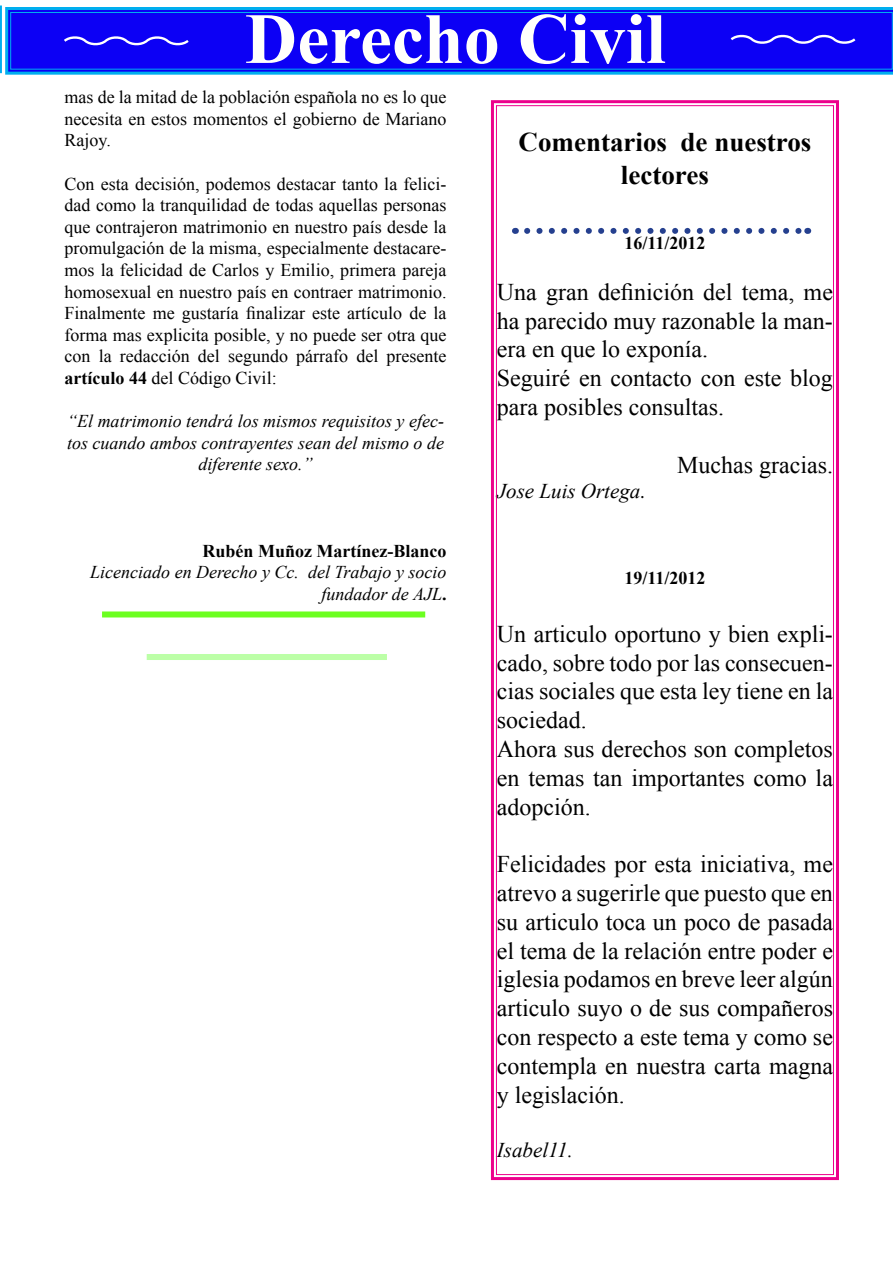
<style>
.page{position:relative;width:893px;height:1263px;background:#fff}
.page>*{position:absolute;margin:0;border:0;box-sizing:border-box;transform-origin:0 0}
.t1{font:700 72px "Times New Roman";color:#fffffc}
.t2{font:700 27px/32.4px "Times New Roman";color:#000;text-align:center}
.t3{font:24px/28.8px "Times New Roman";color:#000}
.t4{font:italic 21px "Times New Roman";color:#000}
.t5{font:18px/21.6px "Times New Roman";color:#000;text-align:justify}
.t6{font:italic 18px/21.6px "Times New Roman";color:#000;text-align:center}
.t7{font:700 18px "Times New Roman";color:#000}
.s1{font-weight:700}
.s2{font-weight:700;font-style:normal}
.s3{font-family:"Myriad Pro";font-style:normal;font-size:18px}
</style>
<div class="page">
<svg style="left:0;top:5px;width:2px;height:69px"></svg>
<div style="left:102px;top:611px;width:323px;height:6px;background:#6cff20"></div>
<div style="left:147px;top:654px;width:240px;height:6px;background:#bcffa7"></div>
<svg style="left:490px;top:100px;width:349px;height:1081px"></svg>
<div style="left:513px;top:133px;width:304px;height:56px;background:#fff"></div>
<svg style="left:527px;top:228px;width:274px;height:6px"></svg>
<svg style="left:5px;top:7px;width:888px;height:68px;background:#0c13f4"></svg>
<div style="left:10px;top:12px;width:883px;height:58px;border:1px solid #00aeef"></div>
<svg style="left:61px;top:33px;width:130px;height:16px;background:#3026f6"></svg>
<svg style="left:728px;top:32px;width:130px;height:15px;background:#3329f6"></svg>
<h1 class="t1" style="left:245px;top:-11px;width:422px">Derecho Civil</h1>
<p class="t5" style="left:65px;top:86px;width:383px">mas de la mitad de la población española no es lo que necesita en estos momentos el gobierno de Mariano Rajoy.</p>
<p class="t5" style="left:65px;top:172px;width:383px">Con esta decisión, podemos destacar tanto la felici&shy;dad como la tranquilidad de todas aquellas personas que contrajeron matrimonio en nuestro país desde la promulgación de la misma, especialmente destacare&shy;mos la felicidad de Carlos y Emilio, primera pareja homosexual en nuestro país en contraer matrimonio.<br>Finalmente me gustaría finalizar este artículo de la forma mas explicita posible, y no puede ser otra que con la redacción del segundo párrafo del presente <span class="s1">artículo 44</span> del Código Civil:</p>
<p class="t6" style="left:67px;top:410px;width:378px">“El matrimonio tendrá los mismos requisitos y efec&shy;tos cuando ambos contrayentes sean del mismo o de diferente sexo.”</p>
<p class="t7" style="left:202px;top:538px;width:245px">Rubén Muñoz Martínez-Blanco</p>
<p class="t6" style="left:90px;top:561px;width:358px;text-align:right">Licenciado en Derecho y Cc. del Trabajo y socio fundador de AJL<span class="s2">.</span></p>
<p class="t2" style="left:519px;top:125px;width:294px">Comentarios de nuestros lectores</p>
<p class="t7" style="left:624px;top:231px;width:83px">16/11/2012</p>
<p class="t3" style="left:497px;top:277px;width:337px">Una gran definición del tema, me ha parecido muy razonable la man&shy;era en que lo exponía.<br>Seguiré en contacto con este blog para posibles consultas.</p>
<p class="t3" style="left:677px;top:450px;width:157px">Muchas gracias.</p>
<p class="t4" style="left:497px;top:476px;width:149px">Jose Luis Ortega<span class="s3">.</span></p>
<p class="t7" style="left:624px;top:566px;width:83px">19/11/2012</p>
<p class="t3" style="left:497px;top:619px;width:338px">Un articulo oportuno y bien expli&shy;cado, sobre todo por las consecuen&shy;cias sociales que esta ley tiene en la sociedad.<br>Ahora sus derechos son completos en temas tan importantes como la adopción.</p>
<p class="t3" style="left:497px;top:849px;width:338px;text-align:justify">Felicidades por esta iniciativa, me atrevo a sugerirle que puesto que en su articulo toca un poco de pasada el tema de la relación entre poder e iglesia podamos en breve leer algún articulo suyo o de sus compañeros con respecto a este tema y como se contempla en nuestra carta magna y legislación.</p>
<p class="t4" style="left:497px;top:1135px;width:78px">Isabel11.</p>
</div>
